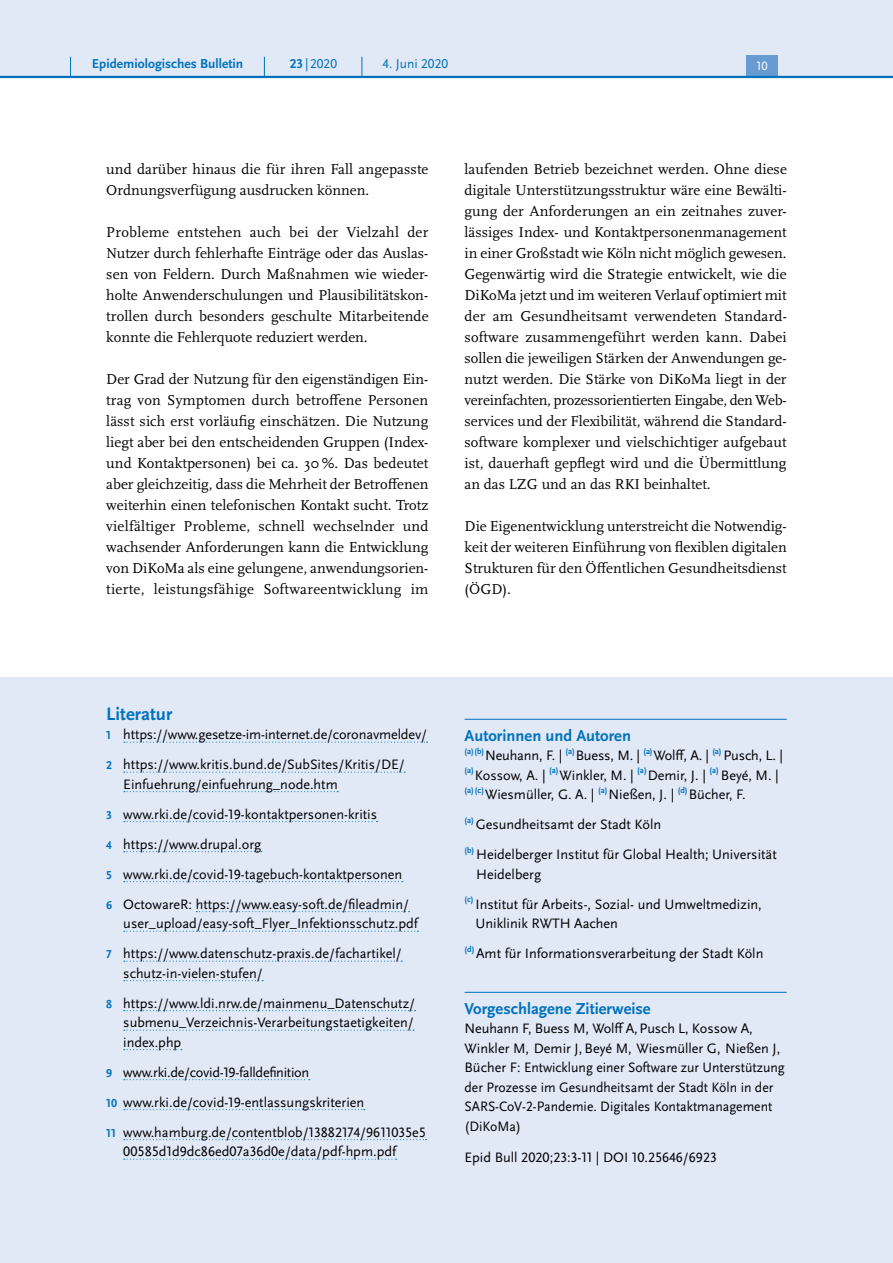
<style>
.page{position:relative;width:893px;height:1263px;background:#fff}
.page>*{position:absolute;margin:0;border:0;box-sizing:border-box;transform-origin:0 0}
.H3_-_über_alle_Spalt{font:700 18.75px "Scala Sans Pro";color:#0072bc}
.H4_-_Anhang_allerers{font:700 16.5px "Scala Sans Pro";color:#0072bc}
.P_-_Fließtext{font:15px/21px "Scala Pro";color:#000;text-align:justify}
.P_-_Anhang{font:14.25px/19.5px "Scala Sans Pro";color:#000}
.P_-_Anhang-2{font:14.25px "Scala Sans Pro";letter-spacing:-.02em;color:#000}
.t1{font:700 13.5px "Scala Sans Pro";color:#0072bc}
.t2{font:13.5px "Scala Sans Pro";color:#0072bc}
.t3{font:12.45px "Scala Sans Pro";color:#fff}
.s1{font-weight:700}
.s2{font-weight:700;font-size:12px;color:#0072bc}
</style>
<div class="page">
<div style="left:0;top:678px;width:893px;height:585px;background:#e1e8f6"></div>
<svg style="left:124px;top:742px;width:304px;height:1px"></svg>
<svg style="left:124px;top:772px;width:281px;height:1px"></svg>
<svg style="left:124px;top:791px;width:214px;height:1px"></svg>
<svg style="left:124px;top:821px;width:254px;height:1px"></svg>
<svg style="left:124px;top:851px;width:138px;height:1px"></svg>
<svg style="left:124px;top:881px;width:279px;height:1px"></svg>
<svg style="left:196px;top:911px;width:214px;height:1px"></svg>
<svg style="left:124px;top:931px;width:294px;height:1px"></svg>
<svg style="left:124px;top:961px;width:278px;height:1px"></svg>
<svg style="left:124px;top:980px;width:139px;height:1px"></svg>
<svg style="left:124px;top:1010px;width:292px;height:1px"></svg>
<svg style="left:124px;top:1030px;width:290px;height:1px"></svg>
<svg style="left:124px;top:1049px;width:58px;height:1px"></svg>
<svg style="left:124px;top:1079px;width:186px;height:1px"></svg>
<svg style="left:124px;top:1109px;width:241px;height:1px"></svg>
<svg style="left:124px;top:1139px;width:303px;height:1px"></svg>
<svg style="left:124px;top:1159px;width:273px;height:1px"></svg>
<hr style="left:465px;top:719px;width:322px;height:1px;background:#0072bc">
<hr style="left:465px;top:992px;width:322px;height:1px;background:#0072bc">
<div style="left:0;top:0;width:893px;height:77px;background:#e1e8f6"></div>
<div style="left:746px;top:55px;width:32px;height:21px;background:#679bd2"></div>
<hr style="left:0;top:76px;width:893px;height:2px;background:#0072bc">
<svg style="left:70px;top:57px;width:1px;height:19px"></svg>
<svg style="left:264px;top:57px;width:1px;height:19px"></svg>
<svg style="left:362px;top:57px;width:1px;height:19px"></svg>
<p class="t1" style="left:92px;top:55px;width:153px">Epidemiologisches Bulletin</p>
<p class="t2" style="left:290px;top:55px;width:49px"><span class="s1">23</span>|2020</p>
<p class="t2" style="left:383px;top:55px;width:67px">4. Juni 2020</p>
<p class="t3" style="left:757px;top:59px;width:13px">10</p>
<p class="P_-_Fließtext" style="left:106px;top:158px;width:324px">und darüber hinaus die für ihren Fall angepasste<br>Ordnungsverfügung ausdrucken können.</p>
<p class="P_-_Fließtext" style="left:106px;top:221px;width:324px">Probleme entstehen auch bei der Vielzahl der Nutzer durch fehlerhafte Einträge oder das Auslas&shy;sen von Feldern. Durch Maßnahmen wie wieder&shy;holte Anwenderschulungen und Plausibilitätskon&shy;trollen durch besonders geschulte Mitarbeitende konnte die Fehlerquote reduziert werden.</p>
<p class="P_-_Fließtext" style="left:106px;top:368px;width:324px">Der Grad der Nutzung für den eigenständigen Ein&shy;trag von Symptomen durch betroffene Personen lässt sich erst vorläufig einschätzen. Die Nutzung liegt aber bei den entscheidenden Gruppen (Index&shy;und Kontaktpersonen) bei ca. 30%. Das bedeutet aber gleichzeitig, dass die Mehrheit der Betroffenen weiterhin einen telefonischen Kontakt sucht. Trotz vielfältiger Probleme, schnell wechselnder und wachsender Anforderungen kann die Entwicklung von DiKoMa als eine gelungene, anwendungsorien&shy;tierte, leistungsfähige Softwareentwicklung im</p>
<p class="P_-_Fließtext" style="left:465px;top:158px;width:324px">laufenden Betrieb bezeichnet werden. Ohne diese digitale Unterstützungsstruktur wäre eine Bewälti&shy;gung der Anforderungen an ein zeitnahes zuver&shy;lässiges Index- und Kontaktpersonenmanagement in einer Großstadt wie Köln nicht möglich gewesen.<br>Gegenwärtig wird die Strategie entwickelt, wie die DiKoMa jetzt und im weiteren Verlauf optimiert mit der am Gesundheitsamt verwendeten Standard&shy;software zusammengeführt werden kann. Dabei sollen die jeweiligen Stärken der Anwendungen ge&shy;nutzt werden. Die Stärke von DiKoMa liegt in der vereinfachten, prozessorientierten Eingabe, den Web&shy;services und der Flexibilität, während die Standard&shy;software komplexer und vielschichtiger aufgebaut ist, dauerhaft gepflegt wird und die Übermittlung an das LZG und an das RKI beinhaltet.</p>
<p class="P_-_Fließtext" style="left:465px;top:515px;width:324px">Die Eigenentwicklung unterstreicht die Notwendig&shy;keit der weiteren Einführung von flexiblen digitalen Strukturen für den Öffentlichen Gesundheitsdienst (ÖGD).</p>
<h3 class="H3_-_über_alle_Spalt" style="left:106px;top:702px;width:68px">Literatur</h3>
<p class="P_-_Anhang" style="left:106px;top:725px;width:322px"><span class="s2">1</span> https://www.gesetze-im-internet.de/coronavmeldev/</p>
<p class="P_-_Anhang" style="left:123px;top:755px;width:283px;text-indent:-17px"><span class="s2">2</span> https://www.kritis.bund.de/SubSites/Kritis/DE/<br>Einfuehrung/einfuehrung_node.htm</p>
<p class="P_-_Anhang" style="left:106px;top:804px;width:272px"><span class="s2">3</span> www.rki.de/covid-19-kontaktpersonen-kritis</p>
<p class="P_-_Anhang" style="left:106px;top:834px;width:157px"><span class="s2">4</span> https://www.drupal.org</p>
<p class="P_-_Anhang" style="left:106px;top:864px;width:298px"><span class="s2">5</span> www.rki.de/covid-19-tagebuch-kontaktpersonen</p>
<p class="P_-_Anhang" style="left:123px;top:894px;width:296px;text-indent:-17px"><span class="s2">6</span> OctowareR: https://www.easy-soft.de/fileadmin/ user_upload/easy-soft_Flyer_Infektionsschutz.pdf</p>
<p class="P_-_Anhang" style="left:123px;top:944px;width:280px;text-indent:-17px"><span class="s2">7</span> https://www.datenschutz-praxis.de/fachartikel/ schutz-in-vielen-stufen/</p>
<p class="P_-_Anhang" style="left:123px;top:993px;width:293px;text-align:justify;text-indent:-17px"><span class="s2">8</span> https://www.ldi.nrw.de/mainmenu_Datenschutz/ submenu_Verzeichnis-Verarbeitungstaetigkeiten/ index.php</p>
<p class="P_-_Anhang-2" style="left:106px;top:1064px;width:205px"><span class="s2">9</span> www.rki.de/covid-19-falldefinition</p>
<p class="P_-_Anhang" style="left:106px;top:1092px;width:260px"><span class="s2">10</span> www.rki.de/covid-19-entlassungskriterien</p>
<p class="P_-_Anhang" style="left:123px;top:1122px;width:304px;text-indent:-17px"><span class="s2">11</span> www.hamburg.de/contentblob/13882174/9611035e5<br>00585d1d9dc86ed07a36d0e/data/pdf-hpm.pdf</p>
<h4 class="H4_-_Anhang_allerers" style="left:465px;top:725px;width:168px">Autorinnen und Autoren</h4>
<p class="P_-_Anhang" style="left:465px;top:746px;width:320px"><sup>(a)(b)</sup>Neuhann, F. | <sup>(a)</sup>Buess, M. | <sup>(a)</sup>Wolff, A. | <sup>(a)</sup> Pusch, L. | <sup>(a)</sup>Kossow, A. | <sup>(a)</sup>Winkler, M. | <sup>(a)</sup>Demir, J. | <sup>(a)</sup> Beyé, M. | <sup>(a)(c)</sup>Wiesmüller, G. A. | <sup>(a)</sup>Nießen, J. | <sup>(d)</sup>Bücher, F.</p>
<p class="P_-_Anhang" style="left:465px;top:815px;width:198px"><sup>(a)</sup> Gesundheitsamt der Stadt Köln</p>
<p class="P_-_Anhang" style="left:476px;top:845px;width:302px;text-indent:-11px"><sup>(b)</sup> Heidelberger Institut für Global Health; Universität<br>Heidelberg</p>
<p class="P_-_Anhang" style="left:475px;top:894px;width:288px;text-indent:-11px"><sup>(c)</sup> Institut für Arbeits-, Sozial- und Umweltmedizin,<br>Uniklinik RWTH Aachen</p>
<p class="P_-_Anhang" style="left:465px;top:944px;width:300px"><sup>(d)</sup> Amt für Informationsverarbeitung der Stadt Köln</p>
<h4 class="H4_-_Anhang_allerers" style="left:465px;top:998px;width:188px">Vorgeschlagene Zitierweise</h4>
<p class="P_-_Anhang" style="left:465px;top:1019px;width:322px">Neuhann F, Buess M, Wolff A,Pusch L, Kossow A, Winkler M, Demir J, Beyé M, Wiesmüller G, Nießen J, Bücher F: Entwicklung einer Software zur Unterstützung der Prozesse im Gesundheitsamt der Stadt Köln in der SARS-CoV-2-Pandemie. Digitales Kontaktmanagement (DiKoMa)</p>
<p class="P_-_Anhang" style="left:465px;top:1148px;width:254px">Epid Bull 2020;23:3-11 | DOI 10.25646/6923</p>
</div>
